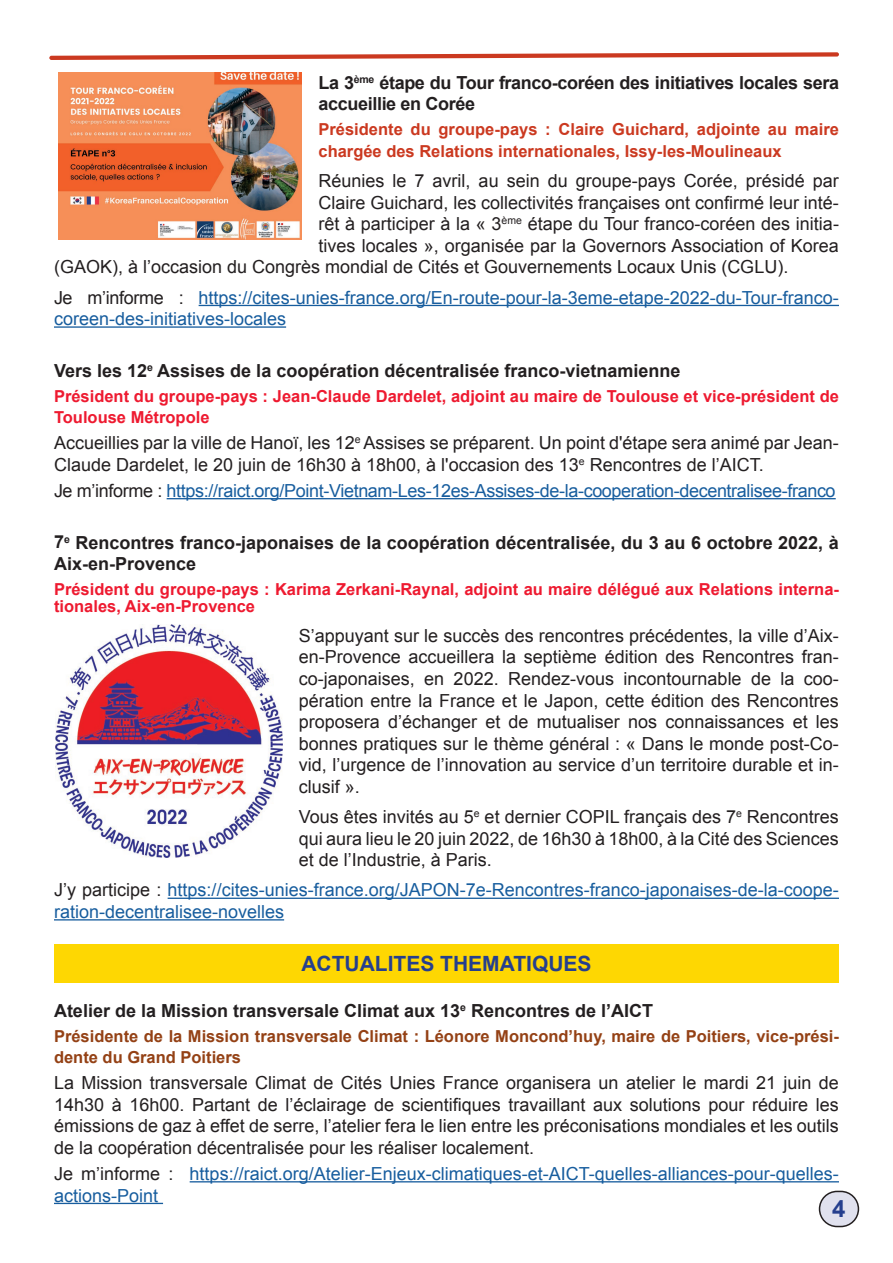
<style>
.page{position:relative;width:893px;height:1263px;background:#fff}
.page>*{position:absolute;margin:0;border:0;box-sizing:border-box;transform-origin:0 0}
.t1{font:700 24px "Arial";color:#253f8e}
.t2{font:700 21px "Arial";color:#253f8e}
.t3{font:18px/21.6px "Arial";color:#231f20;text-align:justify}
.t4{font:18px/21.6px "Arial";color:#175d9e}
.t5{font:700 18px/21.6px "Arial";color:#231f20}
.t6{font:18px "Arial";letter-spacing:-.02em;color:#175d9e}
.t7{font:700 18px/21.6px "Arial";letter-spacing:-.02em;color:#231f20}
.t8{font:700 16.5px/21.6px "Arial";color:#ee1a30}
.t9{font:700 16.5px/21.6px "Arial";color:#cb3920}
.t10{font:700 16.5px/21.6px "Arial";color:#944115}
.s1{color:#231f20}
</style>
<div class="page">
<div style="left:819px;top:1191px;width:39px;height:35px;background:#e0e1ee;border-radius:18px"></div>
<div style="left:819px;top:1191px;width:40px;height:36px;border:2px solid #231f20;border-radius:18px"></div>
<hr style="left:199px;top:305px;width:640px;height:1px;background:#175d9e">
<hr style="left:54px;top:326px;width:232px;height:2px;background:#175d9e">
<hr style="left:167px;top:498px;width:669px;height:1px;background:#175d9e">
<hr style="left:168px;top:897px;width:671px;height:2px;background:#175d9e">
<hr style="left:54px;top:919px;width:230px;height:1px;background:#175d9e">
<hr style="left:190px;top:1181px;width:649px;height:1px;background:#175d9e">
<hr style="left:54px;top:1203px;width:109px;height:1px;background:#175d9e">
<img style="left:55px;top:624px;width:227px;height:233px">
<img style="left:58px;top:72px;width:243px;height:167px">
<svg style="left:49px;top:52px;width:790px;height:8px"></svg>
<div style="left:54px;top:944px;width:785px;height:38px;background:#fed702"></div>
<p class="t7" style="left:318px;top:72px;width:522px">La 3<sup>ème</sup> étape du Tour franco-coréen des initiatives locales sera accueillie en Corée</p>
<p class="t9" style="left:318px;top:119px;width:522px">Présidente du groupe-pays : Claire Guichard, adjointe au maire chargée des Relations internationales, Issy-les-Moulineaux</p>
<p class="t3" style="left:318px;top:170px;width:522px">Réunies le 7 avril, au sein du groupe-pays Corée, présidé par</p>
<p class="t3" style="left:318px;top:192px;width:522px">Claire Guichard, les collectivités françaises ont confirmé leur inté-</p>
<p class="t3" style="left:318px;top:213px;width:522px">rêt à participer à la « 3<sup>ème</sup> étape du Tour franco-coréen des initia-</p>
<p class="t3" style="left:319px;top:235px;width:522px">tives locales », organisée par la Governors Association of Korea</p>
<p class="t3" style="left:54px;top:256px;width:736px">(GAOK), à l’occasion du Congrès mondial de Cités et Gouvernements Locaux Unis (CGLU).</p>
<p class="t4" style="left:54px;top:287px;width:786px"><span class="s1">Je m’informe :</span> https://cites-unies-france.org/En-route-pour-la-3eme-etape-2022-du-Tour-franco&shy;coreen-des-initiatives-locales</p>
<p class="t5" style="left:54px;top:360px;width:628px">Vers les 12<sup>e</sup> Assises de la coopération décentralisée franco-vietnamienne</p>
<p class="t8" style="left:54px;top:386px;width:786px">Président du groupe-pays : Jean-Claude Dardelet, adjoint au maire de Toulouse et vice-président de<br>Toulouse Métropole</p>
<p class="t3" style="left:54px;top:432px;width:786px">Accueillies par la ville de Hanoï, les 12<sup>e</sup> Assises se préparent. Un point d'étape sera animé par Jean-<br>Claude Dardelet, le 20 juin de 16h30 à 18h00, à l'occasion des 13<sup>e</sup> Rencontres de l’AICT.</p>
<p class="t6" style="left:54px;top:479px;width:783px"><span class="s1">Je m’informe :</span> https://raict.org/Point-Vietnam-Les-12es-Assises-de-la-cooperation-decentralisee-franco</p>
<p class="t5" style="left:54px;top:532px;width:786px">7<sup>e</sup> Rencontres franco-japonaises de la coopération décentralisée, du 3 au 6 octobre 2022, à<br>Aix-en-Provence</p>
<p class="t8" style="left:54px;top:581px;width:786px;line-height:16.5px">Président du groupe-pays : Karima Zerkani-Raynal, adjoint au maire délégué aux Relations interna&shy;tionales, Aix-en-Provence</p>
<p class="t3" style="left:299px;top:625px;width:542px">S’appuyant sur le succès des rencontres précédentes, la ville d’Aix&shy;en-Provence accueillera la septième édition des Rencontres fran&shy;co-japonaises, en 2022. Rendez-vous incontournable de la coo&shy;pération entre la France et le Japon, cette édition des Rencontres proposera d’échanger et de mutualiser nos connaissances et les bonnes pratiques sur le thème général : « Dans le monde post-Co&shy;vid, l’urgence de l’innovation au service d’un territoire durable et in&shy;clusif ».</p>
<p class="t3" style="left:299px;top:806px;width:542px">Vous êtes invités au 5<sup>e</sup> et dernier COPIL français des 7<sup>e</sup> Rencontres qui aura lieu le 20 juin 2022, de 16h30 à 18h00, à la Cité des Sciences et de l’Industrie, à Paris.</p>
<p class="t4" style="left:54px;top:879px;width:786px"><span class="s1">J’y participe :</span> https://cites-unies-france.org/JAPON-7e-Rencontres-franco-japonaises-de-la-coope&shy;ration-decentralisee-novelles</p>
<p class="t2" style="left:301px;top:950px;width:292px">ACTUALITES THEMATIQUES</p>
<p class="t5" style="left:54px;top:1000px;width:601px">Atelier de la Mission transversale Climat aux 13<sup>e</sup> Rencontres de l’AICT</p>
<p class="t10" style="left:54px;top:1026px;width:786px">Présidente de la Mission transversale Climat : Léonore Moncond’huy, maire de Poitiers, vice-prési&shy;dente du Grand Poitiers</p>
<p class="t3" style="left:54px;top:1072px;width:786px">La Mission transversale Climat de Cités Unies France organisera un atelier le mardi 21 juin de 14h30 à 16h00. Partant de l’éclairage de scientifiques travaillant aux solutions pour réduire les émissions de gaz à effet de serre, l’atelier fera le lien entre les préconisations mondiales et les outils de la coopération décentralisée pour les réaliser localement.</p>
<p class="t4" style="left:54px;top:1163px;width:786px"><span class="s1">Je m’informe :</span> https://raict.org/Atelier-Enjeux-climatiques-et-AICT-quelles-alliances-pour-quelles&shy;actions-Point</p>
<h1 class="t1" style="left:832px;top:1192px;width:15px">4</h1>
</div>
